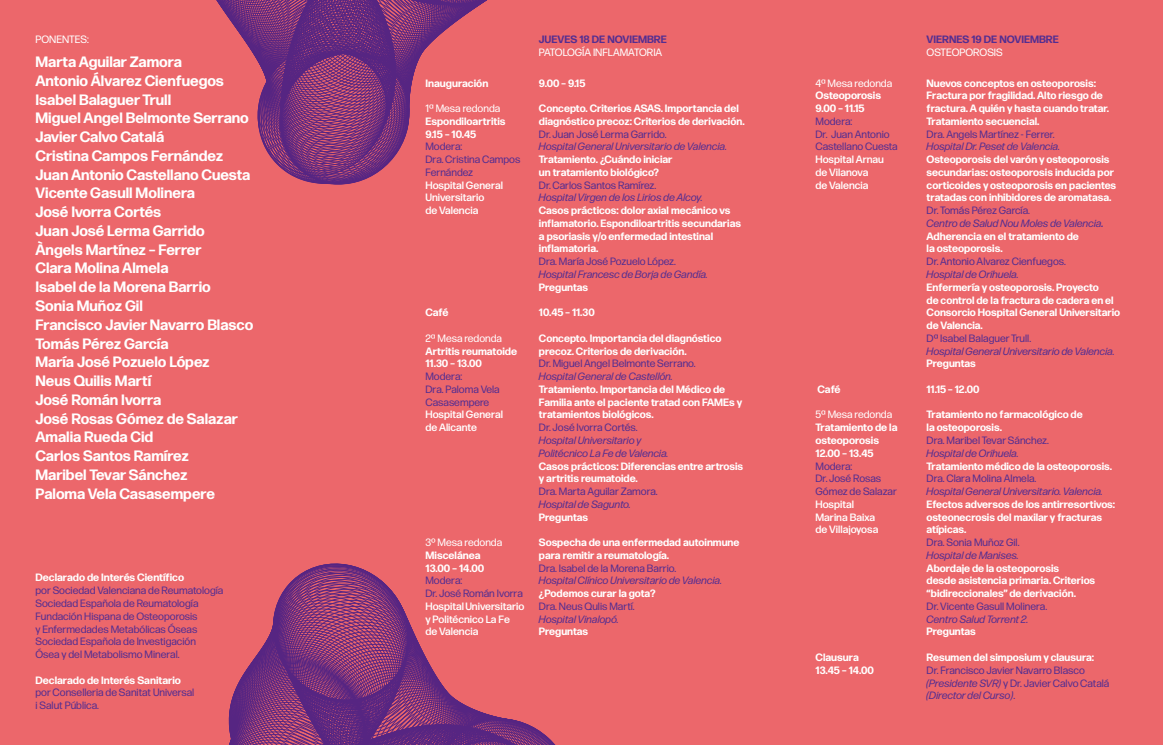
<style>
.page{position:relative;width:1163px;height:745px;background:#fff}
.page>*{position:absolute;margin:0;border:0;box-sizing:border-box;transform-origin:0 0}
.t1{font:700 15px/18.8px "Forma DJR Text";color:#fff}
.t2{font:700 10.62px/12.8px "Forma DJR Text";color:#fff}
.t3{font:10.62px/12.8px "Forma DJR Text";color:#542e91}
.t4{font:italic 10.62px/12.8px "Forma DJR Text";color:#542e91}
.t5{font:500 10.62px/12.8px "Forma DJR Text";color:#fff}
.t6{font:10.62px "Forma DJR Text";color:#fff}
.t7{font:700 10.62px "Forma DJR Text";color:#542e91}
.s1{font-weight:400;color:#542e91}
.s2{font-weight:400;font-style:italic;color:#542e91}
.s3{font-weight:500;font-style:italic;color:#542e91}
.s4{font-style:italic}
</style>
<div class="page">
<div style="left:0;top:0;width:1162px;height:744px;background:#ec676b"></div>
<svg style="left:216px;top:0;width:271px;height:185px"></svg>
<svg style="left:228px;top:563px;width:327px;height:181px"></svg>
<p class="t6" style="left:35px;top:33px;width:55px">PONENTES:</p>
<p class="t1" style="left:35px;top:52px;width:219px">Marta Aguilar Zamora<br>Antonio Álvarez Cienfuegos<br>Isabel Balaguer Trull<br>Miguel Angel Belmonte Serrano<br>Javier Calvo Catalá<br>Cristina Campos Fernández<br>Juan Antonio Castellano Cuesta<br>Vicente Gasull Molinera<br>José Ivorra Cortés<br>Juan José Lerma Garrido<br>Àngels Martínez – Ferrer<br>Clara Molina Almela<br>Isabel de la Morena Barrio<br>Sonia Muñoz Gil<br>Francisco Javier Navarro Blasco<br>Tomás Pérez García<br>María José Pozuelo López<br>Neus Quilis Martí<br>José Román Ivorra<br>José Rosas Gómez de Salazar<br>Amalia Rueda Cid<br>Carlos Santos Ramírez<br>Maribel Tevar Sánchez<br>Paloma Vela Casasempere</p>
<p class="t2" style="left:35px;top:570px;width:150px">Declarado de Interés Científico</p>
<p class="t3" style="left:35px;top:583px;width:189px">por Sociedad Valenciana de Reumatología Sociedad Española de Reumatología Fundación Hispana de Osteoporosis<br>y Enfermedades Metabólicas Óseas Sociedad Española de Investigación<br>Ósea y del Metabolismo Mineral.</p>
<p class="t2" style="left:35px;top:672px;width:147px">Declarado de Interés Sanitario</p>
<p class="t3" style="left:35px;top:685px;width:160px">por Conselleria de Sanitat Universal i Salut Pública.</p>
<p class="t2" style="left:425px;top:76px;width:64px">Inauguración</p>
<p class="t6" style="left:425px;top:102px;width:76px">1ª Mesa redonda</p>
<p class="t2" style="left:425px;top:114px;width:82px">Espondiloartritis<br>9.15 – 10.45</p>
<p class="t3" style="left:425px;top:140px;width:96px">Modera:<br>Dra. Cristina Campos<br>Fernández</p>
<p class="t5" style="left:425px;top:178px;width:79px">Hospital General<br>Universitario<br>de Valencia</p>
<p class="t2" style="left:425px;top:306px;width:25px">Café</p>
<p class="t6" style="left:425px;top:331px;width:78px">2ª Mesa redonda</p>
<p class="t2" style="left:425px;top:344px;width:93px">Artritis reumatoide<br>11.30 – 13.00</p>
<p class="t3" style="left:425px;top:369px;width:76px">Modera:<br>Dra. Paloma Vela<br>Casasempere</p>
<p class="t5" style="left:425px;top:408px;width:79px">Hospital General de Alicante</p>
<p class="t6" style="left:425px;top:535px;width:78px">3º Mesa redonda</p>
<p class="t2" style="left:425px;top:548px;width:60px">Miscelánea<br>13.00 – 14.00</p>
<p class="t3" style="left:425px;top:573px;width:99px">Modera:<br>Dr. José Román Ivorra</p>
<p class="t5" style="left:425px;top:599px;width:100px">Hospital Universitario y Politécnico La Fe de Valencia</p>
<p class="t7" style="left:539px;top:32px;width:129px">JUEVES 18 DE NOVIEMBRE</p>
<p class="t6" style="left:539px;top:45px;width:125px">PATOLOGÍA INFLAMATORIA</p>
<p class="t2" style="left:539px;top:76px;width:48px">9.00 – 9.15</p>
<p class="t2" style="left:539px;top:102px;width:207px">Concepto. Criterios ASAS. Importancia del diagnóstico precoz: Criterios de derivación.</p>
<p class="t3" style="left:539px;top:127px;width:129px">Dr. Juan José Lerma Garrido.</p>
<p class="t4" style="left:539px;top:140px;width:190px">Hospital General Universitario de Valencia.</p>
<p class="t2" style="left:539px;top:153px;width:135px">Tratamiento. ¿Cuándo iniciar un tratamiento biológico?</p>
<p class="t3" style="left:539px;top:178px;width:119px">Dr. Carlos Santos Ramírez.</p>
<p class="t4" style="left:539px;top:191px;width:165px">Hospital Virgen de los Lirios de Alcoy.</p>
<p class="t2" style="left:539px;top:204px;width:203px">Casos prácticos: dolor axial mecánico vs inflamatorio. Espondiloartritis secundarias a psoriasis y/o enfermedad intestinal inflamatoria.</p>
<p class="t3" style="left:539px;top:255px;width:139px">Dra. María José Pozuelo López.</p>
<p class="t4" style="left:539px;top:267px;width:171px">Hospital Francesc de Borja de Gandía.</p>
<p class="t2" style="left:539px;top:280px;width:51px">Preguntas</p>
<p class="t2" style="left:539px;top:306px;width:57px">10.45 – 11.30</p>
<p class="t2" style="left:539px;top:331px;width:184px">Concepto. Importancia del diagnóstico precoz. Criterios de derivación.</p>
<p class="t3" style="left:539px;top:357px;width:158px">Dr. Miguel Angel Belmonte Serrano.</p>
<p class="t4" style="left:539px;top:369px;width:135px">Hospital General de Castellón.</p>
<p class="t2" style="left:539px;top:382px;width:204px">Tratamiento. Importancia del Médico de<br>Familia ante el paciente tratad con FAMEs y tratamientos biológicos.</p>
<p class="t3" style="left:539px;top:420px;width:100px">Dr. José Ivorra Cortés.</p>
<p class="t4" style="left:539px;top:433px;width:131px">Hospital Universitario y<br>Politécnico La Fe de Valencia.</p>
<p class="t2" style="left:539px;top:459px;width:206px">Casos prácticos: Diferencias entre artrosis y artritis reumatoide.</p>
<p class="t3" style="left:539px;top:484px;width:120px">Dra. Marta Aguilar Zamora.</p>
<p class="t4" style="left:539px;top:497px;width:93px">Hospital de Sagunto.</p>
<p class="t2" style="left:539px;top:510px;width:51px">Preguntas</p>
<p class="t2" style="left:539px;top:535px;width:202px">Sospecha de una enfermedad autoinmune para remitir a reumatología.</p>
<p class="t3" style="left:539px;top:561px;width:139px">Dra. Isabel de la Morena Barrio.</p>
<p class="t4" style="left:539px;top:573px;width:185px">Hospital Clínico Universitario de Valencia.</p>
<p class="t2" style="left:539px;top:586px;width:118px">¿Podemos curar la gota?</p>
<p class="t3" style="left:539px;top:599px;width:97px">Dra. Neus Qulis Martí.</p>
<p class="t4" style="left:539px;top:612px;width:81px">Hospital Vinalopó.</p>
<p class="t2" style="left:539px;top:624px;width:51px">Preguntas</p>
<p class="t6" style="left:815px;top:76px;width:78px">4ª Mesa redonda</p>
<p class="t2" style="left:815px;top:89px;width:67px">Osteoporosis<br>9.00 – 11.15</p>
<p class="t3" style="left:815px;top:114px;width:84px">Modera:<br>Dr. Juan Antonio<br>Castellano Cuesta</p>
<p class="t5" style="left:815px;top:153px;width:70px">Hospital Arnau de Vilanova<br>de Valencia</p>
<p class="t2" style="left:817px;top:382px;width:25px">Café</p>
<p class="t6" style="left:815px;top:408px;width:78px">5ª Mesa redonda</p>
<p class="t2" style="left:815px;top:420px;width:83px">Tratamiento de la osteoporosis<br>12.00 – 13.45</p>
<p class="t3" style="left:815px;top:459px;width:83px">Modera:<br>Dr. José Rosas<br>Gómez de Salazar</p>
<p class="t5" style="left:815px;top:497px;width:64px">Hospital<br>Marina Baixa de Villajoyosa</p>
<p class="t2" style="left:815px;top:650px;width:60px">Clausura<br>13.45 – 14.00</p>
<p class="t7" style="left:926px;top:32px;width:134px">VIERNES 19 DE NOVIEMBRE</p>
<p class="t6" style="left:926px;top:45px;width:78px">OSTEOPOROSIS</p>
<p class="t2" style="left:926px;top:76px;width:184px">Nuevos conceptos en osteoporosis:<br>Fractura por fragilidad. Alto riesgo de fractura. A quién y hasta cuando tratar.<br>Tratamiento secuencial.</p>
<p class="t3" style="left:926px;top:127px;width:129px">Dra. Angels Martínez - Ferrer.</p>
<p class="t4" style="left:926px;top:140px;width:135px">Hospital Dr. Peset de Valencia.</p>
<p class="t2" style="left:926px;top:153px;width:191px">Osteoporosis del varón y osteoporosis secundarias: osteoporosis inducida por corticoides y osteoporosis en pacientes tratadas con inhibidores de aromatasa.</p>
<p class="t2" style="left:926px;top:204px;width:179px"><span class="s1">Dr. Tomás Pérez García.<br></span><span class="s2">Centro de Salud Nou Moles de Valencia</span><span class="s3">.<br></span>Adherencia en el tratamiento de<br>la osteoporosis.</p>
<p class="t3" style="left:926px;top:255px;width:141px">Dr. Antonio Alvarez Cienfuegos.</p>
<p class="t4" style="left:926px;top:267px;width:94px">Hospital de Orihuela.</p>
<p class="t2" style="left:926px;top:280px;width:195px">Enfermería y osteoporosis. Proyecto<br>de control de la fractura de cadera en el Consorcio Hospital General Universitario de Valencia.</p>
<p class="t3" style="left:926px;top:331px;width:106px">Dª Isabel Balaguer Trull.</p>
<p class="t4" style="left:926px;top:344px;width:190px">Hospital General Universitario de Valencia.</p>
<p class="t2" style="left:926px;top:357px;width:51px">Preguntas</p>
<p class="t2" style="left:926px;top:382px;width:54px">11.15 – 12.00</p>
<p class="t2" style="left:926px;top:408px;width:158px">Tratamiento no farmacológico de la osteoporosis.</p>
<p class="t3" style="left:926px;top:433px;width:124px">Dra. Maribel Tevar Sánchez.</p>
<p class="t4" style="left:926px;top:446px;width:94px">Hospital de Orihuela.</p>
<p class="t2" style="left:926px;top:459px;width:187px">Tratamiento médico de la osteoporosis.</p>
<p class="t3" style="left:926px;top:471px;width:111px">Dra. Clara Molina Almela.</p>
<p class="t4" style="left:926px;top:484px;width:178px">Hospital General Universitario. Valencia.</p>
<p class="t2" style="left:926px;top:497px;width:190px">Efectos adversos de los antirresortivos: osteonecrosis del maxilar y fracturas atípicas.</p>
<p class="t3" style="left:926px;top:535px;width:94px">Dra. Sonia Muñoz Gil.</p>
<p class="t4" style="left:926px;top:548px;width:94px">Hospital de Manises.</p>
<p class="t2" style="left:926px;top:561px;width:170px">Abordaje de la osteoporosis<br>desde asistencia primaria. Criterios “bidireccionales” de derivación.</p>
<p class="t3" style="left:926px;top:599px;width:122px">Dr. Vicente Gasull Molinera.</p>
<p class="t4" style="left:926px;top:612px;width:103px">Centro Salud Torrent 2.</p>
<p class="t2" style="left:926px;top:624px;width:51px">Preguntas</p>
<p class="t2" style="left:926px;top:650px;width:169px">Resumen del simposium y clausura:</p>
<p class="t3" style="left:926px;top:663px;width:184px">Dr. Francisco Javier Navarro Blasco <span class="s4">(Presidente SVR)</span> y Dr. Javier Calvo Catalá <span class="s4">(Director del Curso)</span>.</p>
</div>
